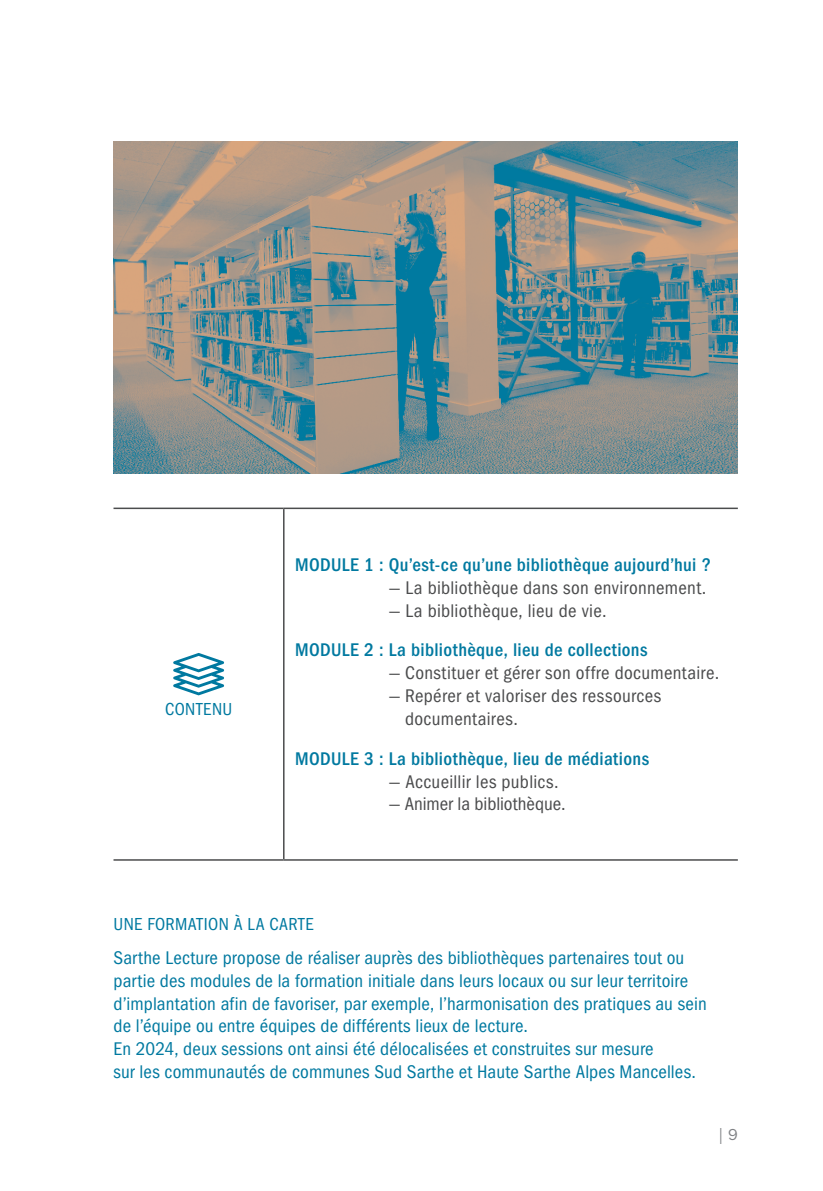
<style>
.page{position:relative;width:823px;height:1191px;background:#fff}
.page>*{position:absolute;margin:0;border:0;box-sizing:border-box;transform-origin:0 0}
.t1{font:condensed 19px/22.8px "ITC Franklin Gothic Std";letter-spacing:.01em;color:#0079a0}
.t2{font:condensed 19px/22.8px "ITC Franklin Gothic Std";letter-spacing:.015em;color:#4b4c4d}
.t3{font:500 condensed 19px "ITC Franklin Gothic Std";letter-spacing:.015em;color:#0079a0}
.t4{font:condensed 19px "ITC Franklin Gothic Std";letter-spacing:-.005em;color:#4b4c4d}
.t5{font:condensed 18px "ITC Franklin Gothic Std";letter-spacing:.025em;color:#0079a0}
.t6{font:16px "ITC Franklin Gothic Std";color:#808285}
</style>
<div class="page">
<hr style="left:113px;top:507px;width:170px;height:2px;background:#4b4c4d">
<hr style="left:283px;top:507px;width:454px;height:2px;background:#4b4c4d">
<hr style="left:283px;top:509px;width:1px;height:350px;background:#4b4c4d">
<hr style="left:113px;top:859px;width:170px;height:1px;background:#4b4c4d">
<hr style="left:283px;top:859px;width:454px;height:1px;background:#4b4c4d">
<svg style="left:173px;top:653px;width:51px;height:42px"></svg>
<img style="left:113px;top:142px;width:624px;height:331px">
<p class="t5" style="left:165px;top:699px;width:69px">CONTENU</p>
<p class="t3" style="left:295px;top:554px;width:417px">MODULE 1 : Qu’est-ce qu’une bibliothèque aujourd’hui ?</p>
<p class="t2" style="left:388px;top:576px;width:319px">— La bibliothèque dans son environnement.</p>
<p class="t2" style="left:388px;top:599px;width:219px">— La bibliothèque, lieu de vie.</p>
<p class="t3" style="left:295px;top:639px;width:354px">MODULE 2 : La bibliothèque, lieu de collections</p>
<p class="t2" style="left:388px;top:662px;width:332px">— Constituer et gérer son offre documentaire.</p>
<p class="t2" style="left:405px;top:684px;width:257px;text-indent:-16px">— Repérer et valoriser des ressources documentaires.</p>
<p class="t3" style="left:295px;top:747px;width:355px">MODULE 3 : La bibliothèque, lieu de médiations</p>
<p class="t2" style="left:388px;top:770px;width:171px">— Accueillir les publics.</p>
<p class="t4" style="left:388px;top:793px;width:178px">— Animer la bibliothèque.</p>
<p class="t5" style="left:113px;top:913px;width:202px">UNE FORMATION À LA CARTE</p>
<p class="t1" style="left:113px;top:946px;width:594px">Sarthe Lecture propose de réaliser auprès des bibliothèques partenaires tout ou partie des modules de la formation initiale dans leurs locaux ou sur leur territoire d’implantation afin de favoriser, par exemple, l’harmonisation des pratiques au sein de l’équipe ou entre équipes de différents lieux de lecture.<br>En 2024, deux sessions ont ainsi été délocalisées et construites sur mesure<br>sur les communautés de communes Sud Sarthe et Haute Sarthe Alpes Mancelles.</p>
<p class="t6" style="left:718px;top:1125px;width:20px">| 9</p>
</div>
